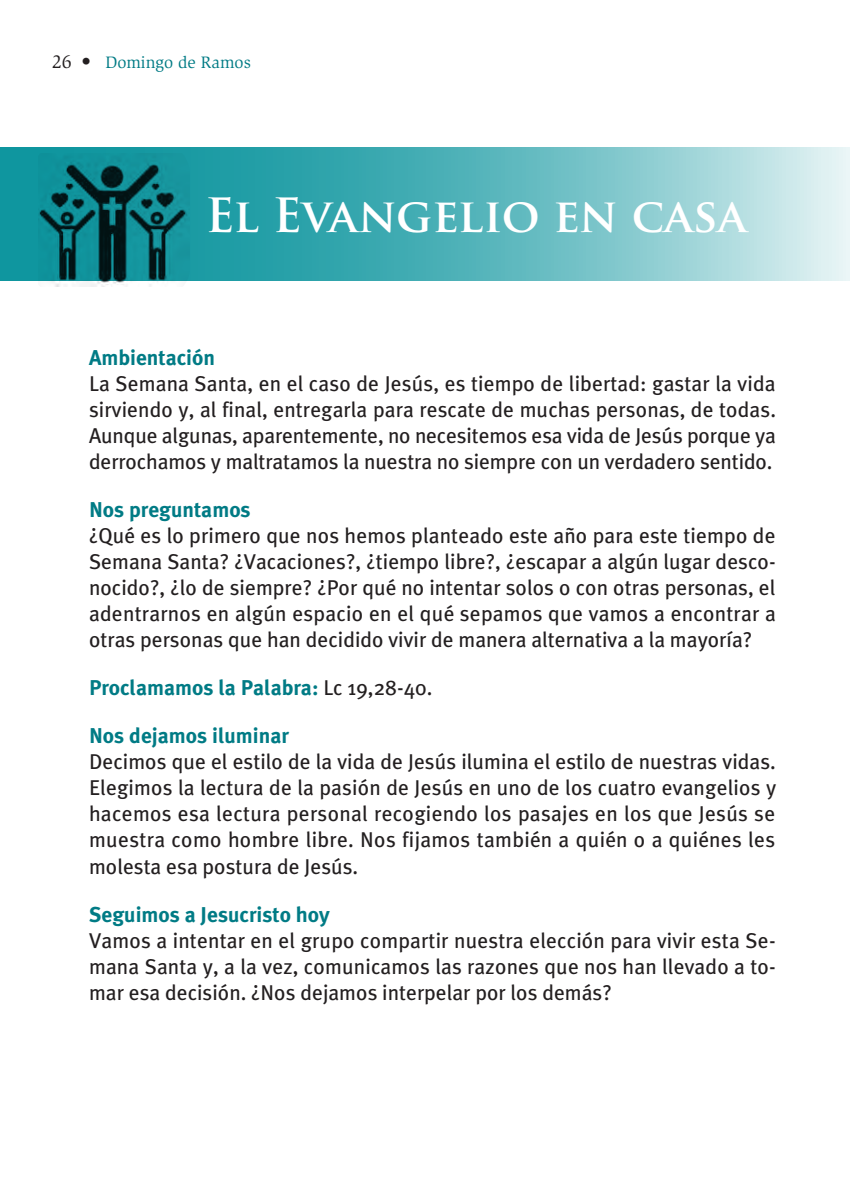
<style>
.page{position:relative;width:850px;height:1191px;background:#fff}
.page>*{position:absolute;margin:0;border:0;box-sizing:border-box;transform-origin:0 0}
.t1{font:700 46px "Trajan Pro";letter-spacing:-.01em;color:#fff}
.t2{font:21.4px/26px "Meta Plus";color:#231f20;text-align:justify}
.t3{font:700 21.4px "Meta Plus";color:#007b85}
.t4{font:17px "Slimbach";color:#007b85}
.s1{font-size:19px;color:#231f20}
.s2{font-weight:400;color:#231f20}
</style>
<div class="page">
<svg style="left:0;top:148px;width:849px;height:133px;background:#65bbc1"></svg>
<img style="left:38px;top:153px;width:151px;height:133px">
<p class="t4" style="left:52px;top:52px;width:200px"><span class="s1">26 •</span> Domingo de Ramos</p>
<h1 class="t1" style="left:205px;top:186px;width:542px">El Evangelio en casa</h1>
<p class="t3" style="left:89px;top:345px;width:127px">Ambientación</p>
<p class="t2" style="left:89px;top:370px;width:688px">La Semana Santa, en el caso de Jesús, es tiempo de libertad: gastar la vida sirviendo y, al final, entregarla para rescate de muchas personas, de todas.<br>Aunque algunas, aparentemente, no necesitemos esa vida de Jesús porque ya derrochamos y maltratamos la nuestra no siempre con un verdadero sentido.</p>
<p class="t3" style="left:89px;top:497px;width:163px">Nos preguntamos</p>
<p class="t2" style="left:89px;top:522px;width:688px">¿Qué es lo primero que nos hemos planteado este año para este tiempo de Semana Santa? ¿Vacaciones?, ¿tiempo libre?, ¿escapar a algún lugar desco&shy;nocido?, ¿lo de siempre? ¿Por qué no intentar solos o con otras personas, el adentrarnos en algún espacio en el qué sepamos que vamos a encontrar a otras personas que han decidido vivir de manera alternativa a la mayoría?</p>
<p class="t3" style="left:89px;top:675px;width:345px">Proclamamos la Palabra: <span class="s2">Lc 19,28-40.</span></p>
<p class="t3" style="left:89px;top:723px;width:201px">Nos dejamos iluminar</p>
<p class="t2" style="left:89px;top:748px;width:688px">Decimos que el estilo de la vida de Jesús ilumina el estilo de nuestras vidas.<br>Elegimos la lectura de la pasión de Jesús en uno de los cuatro evangelios y hacemos esa lectura personal recogiendo los pasajes en los que Jesús se muestra como hombre libre. Nos fijamos también a quién o a quiénes les molesta esa postura de Jesús.</p>
<p class="t3" style="left:89px;top:901px;width:242px">Seguimos a Jesucristo hoy</p>
<p class="t2" style="left:89px;top:926px;width:687px">Vamos a intentar en el grupo compartir nuestra elección para vivir esta Se&shy;mana Santa y, a la vez, comunicamos las razones que nos han llevado a to&shy;mar esa decisión. ¿Nos dejamos interpelar por los demás?</p>
</div>
